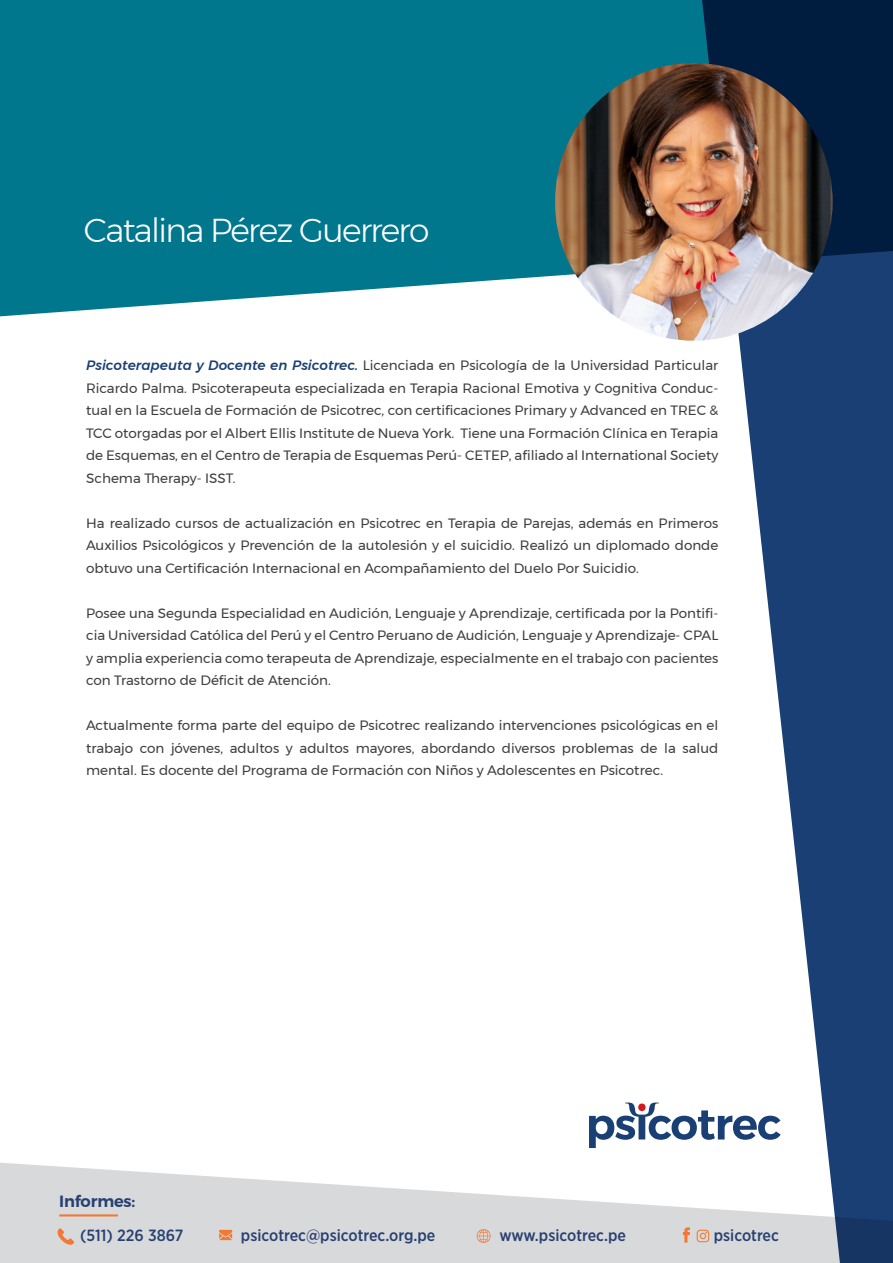
<style>
.page{position:relative;width:893px;height:1263px;background:#fff}
.page>*{position:absolute;margin:0;border:0;box-sizing:border-box;transform-origin:0 0}
.t1{font:300 33px "Montserrat";letter-spacing:-.05em;color:#fff}
.t2{font:500 16.2px "Gotham Narrow";color:#284071}
.t3{font:600 16.2px "Montserrat";letter-spacing:-.01em;color:#284071}
.t4{font:13.5px/22.5px "Montserrat";color:#3e3e3f;text-align:justify}
.s1{font-weight:500;font-style:italic;color:#1a3f74}
</style>
<div class="page">
<div style="left:0;top:0;width:702px;height:316px;background:#01778e"></div>
<svg style="left:702px;top:0;width:191px;height:1163px;fill:#1a3f74"></svg>
<svg style="left:0;top:1163px;width:893px;height:100px;fill:#d8d9db"></svg>
<svg style="left:57px;top:1228px;width:17px;height:17px"></svg>
<hr style="left:59px;top:1214px;width:59px;height:2px;background:#f37932">
<svg style="left:219px;top:1230px;width:13px;height:10px"></svg>
<svg style="left:697px;top:1230px;width:12px;height:12px"></svg>
<svg style="left:683px;top:1227px;width:7px;height:15px"></svg>
<svg style="left:589px;top:1102px;width:192px;height:46px"></svg>
<svg style="left:477px;top:1229px;width:14px;height:14px"></svg>
<img style="left:555px;top:63px;width:278px;height:278px;border-radius:139px">
<h1 class="t1" style="left:84px;top:206px;width:347px">Catalina Pérez Guerrero</h1>
<p class="t4" style="left:86px;top:354px;width:634px"><span class="s1">Psicoterapeuta y Docente en Psicotrec.</span> Licenciada en Psicología de la Universidad Particular Ricardo Palma. Psicoterapeuta especializada en Terapia Racional Emotiva y Cognitiva Conduc&shy;tual en la Escuela de Formación de Psicotrec, con certificaciones Primary y Advanced en TREC &amp; TCC otorgadas por el Albert Ellis Institute de Nueva York. Tiene una Formación Clínica en Terapia de Esquemas, en el Centro de Terapia de Esquemas Perú- CETEP, afiliado al International Society Schema Therapy- ISST.</p>
<p class="t4" style="left:86px;top:511px;width:634px">Ha realizado cursos de actualización en Psicotrec en Terapia de Parejas, además en Primeros Auxilios Psicológicos y Prevención de la autolesión y el suicidio. Realizó un diplomado donde obtuvo una Certificación Internacional en Acompañamiento del Duelo Por Suicidio.</p>
<p class="t4" style="left:86px;top:602px;width:634px">Posee una Segunda Especialidad en Audición, Lenguaje y Aprendizaje, certificada por la Pontifi&shy;cia Universidad Católica del Perú y el Centro Peruano de Audición, Lenguaje y Aprendizaje- CPAL y amplia experiencia como terapeuta de Aprendizaje, especialmente en el trabajo con pacientes con Trastorno de Déficit de Atención.</p>
<p class="t4" style="left:86px;top:714px;width:634px">Actualmente forma parte del equipo de Psicotrec realizando intervenciones psicológicas en el trabajo con jóvenes, adultos y adultos mayores, abordando diversos problemas de la salud mental. Es docente del Programa de Formación con Niños y Adolescentes en Psicotrec.</p>
<p class="t3" style="left:59px;top:1188px;width:78px">Informes:</p>
<p class="t2" style="left:80px;top:1225px;width:105px">(511) 226 3867</p>
<p class="t2" style="left:241px;top:1225px;width:196px">psicotrec@psicotrec.org.pe</p>
<p class="t2" style="left:499px;top:1225px;width:128px">www.psicotrec.pe</p>
<p class="t2" style="left:714px;top:1225px;width:67px">psicotrec</p>
</div>
